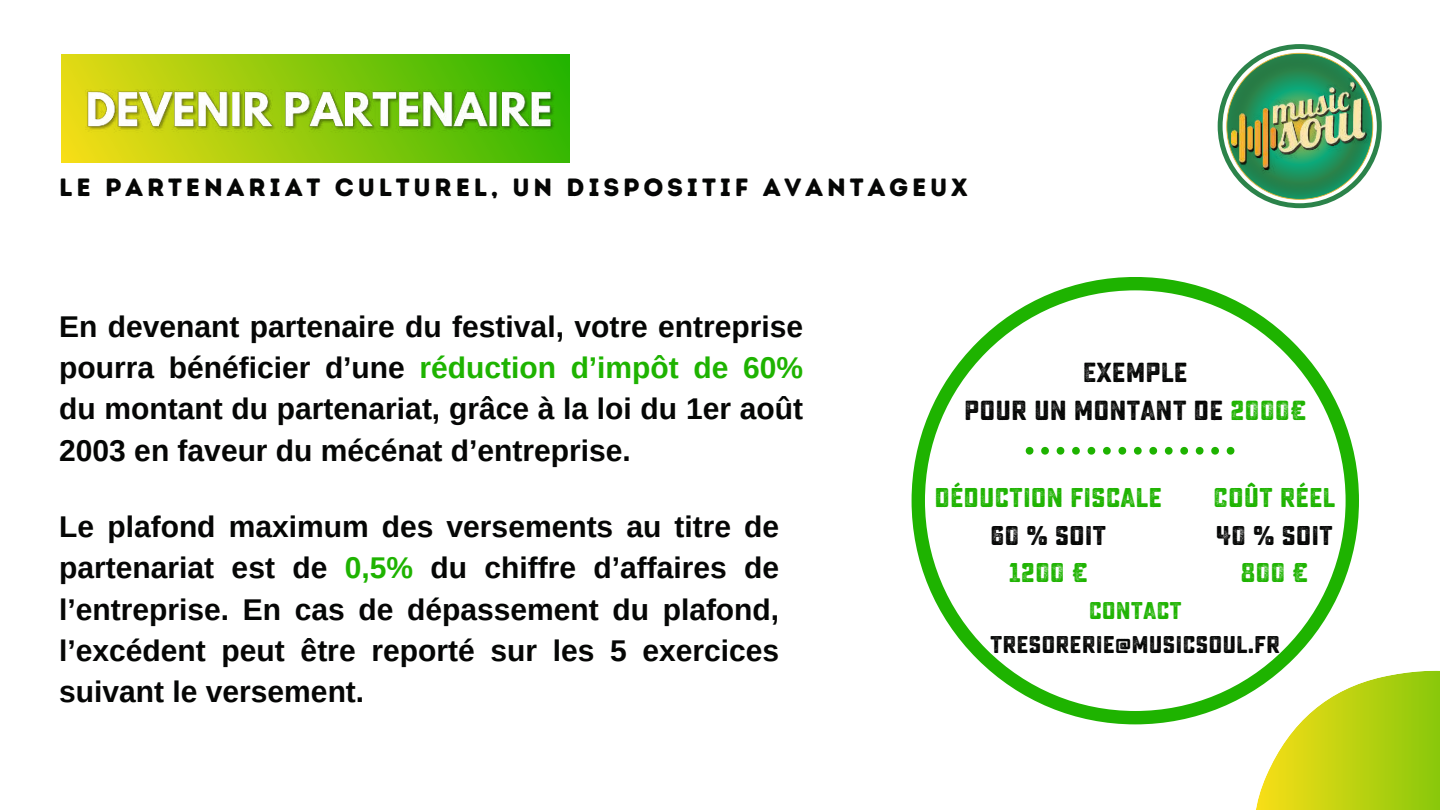
<style>
.page{position:relative;width:1440px;height:810px;background:#fff}
.page>*{position:absolute;margin:0;border:0;box-sizing:border-box;transform-origin:0 0}
.t1{font:700 30px/41.3px "Arimo";color:#050605;text-align:justify}
.t2{font:27.6px/38.1px "Sucrose Bold Two";color:#050605;text-align:center}
.t3{font:27.1px "Sucrose Bold Two";color:#1eb300}
.t4{font:27.1px "Sucrose Bold Two";color:#050605}
.t5{font:25px "Intro Rust Base";letter-spacing:.15em;color:#050605}
.t6{font:24.2px "Sucrose Bold Two";color:#050605}
.t7{font:24.2px "Sucrose Bold Two";color:#1eb300}
.s1{color:#1eb300}
</style>
<div class="page">
<svg style="left:912px;top:277px;width:447px;height:447px"></svg>
<svg style="left:1026px;top:447px;width:208px;height:8px"></svg>
<div style="left:61px;top:55px;width:509px;height:108px;background:linear-gradient(to right,#eddc16,#2bb501)"></div>
<img style="left:85px;top:89px;width:471px;height:51px">
<svg style="left:1218px;top:44px;width:148px;height:164px"></svg>
<svg style="left:1225px;top:52px;width:148px;height:148px;background:#3d8e57"></svg>
<img style="left:1232px;top:77px;width:150px;height:103px">
<svg style="left:1254px;top:670px;width:186px;height:140px"></svg>
<p class="t5" style="left:59px;top:171px;width:910px">LE PARTENARIAT CULTUREL, UN DISPOSITIF AVANTAGEUX</p>
<p class="t1" style="left:59px;top:306px;width:745px">En devenant partenaire du festival, votre entreprise pourra bénéficier d’une <span class="s1">réduction d’impôt de 60% </span>du montant du partenariat, grâce à la loi du 1er août 2003 en faveur du mécénat d’entreprise.</p>
<p class="t1" style="left:59px;top:507px;width:722px">Le plafond maximum des versements au titre de partenariat est de <span class="s1">0,5%</span> du chiffre d’affaires de l’entreprise. En cas de dépassement du plafond, l’excédent peut être reporté sur les 5 exercices suivant le versement.</p>
<p class="t2" style="left:964px;top:354px;width:344px">EXEMPLE<br>POUR UN MONTANT DE <span class="s1">2000€</span></p>
<p class="t3" style="left:935px;top:482px;width:229px">DÉDUCTION FISCALE</p>
<p class="t4" style="left:990px;top:519px;width:118px">60 % SOIT</p>
<p class="t3" style="left:1009px;top:557px;width:81px">1200 €</p>
<p class="t3" style="left:1213px;top:482px;width:124px">COÛT RÉEL</p>
<p class="t4" style="left:1216px;top:519px;width:119px">40 % SOIT</p>
<p class="t3" style="left:1240px;top:557px;width:70px">800 €</p>
<p class="t7" style="left:1089px;top:597px;width:95px">CONTACT</p>
<p class="t6" style="left:990px;top:630px;width:292px">TRESORERIE@MUSICSOUL.FR</p>
</div>
